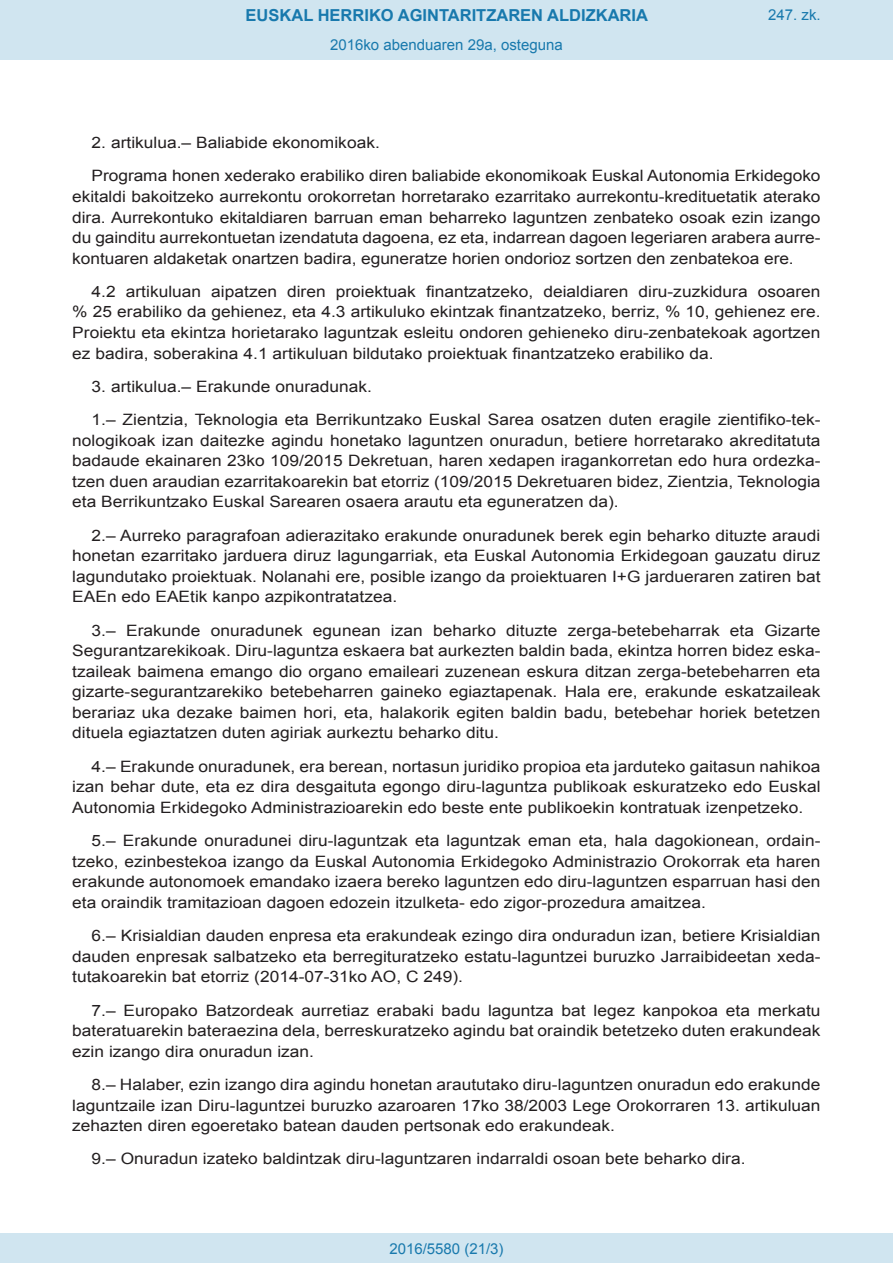
<style>
.page{position:relative;width:893px;height:1263px;background:#fff}
.page>*{position:absolute;margin:0;border:0;box-sizing:border-box;transform-origin:0 0}
.t1{font:700 16.5px "Arial";color:#1879ad}
.BOPVDetalle{font:15.6px/20.5px "Arial";color:#231f20;text-align:justify;scale:1.11 1}
.Paginacion_Centro{font:15px "Arial";color:#1879ad}
</style>
<div class="page">
<div style="left:0;top:0;width:893px;height:60px;background:#d0e5f0"></div>
<div style="left:0;top:1233px;width:893px;height:30px;background:#d0e5f0"></div>
<p class="t1" style="left:246px;top:4px;width:404px">EUSKAL HERRIKO AGINTARITZAREN ALDIZKARIA</p>
<p class="Paginacion_Centro" style="left:330px;top:35px;width:234px">2016ko abenduaren 29a, osteguna</p>
<p class="Paginacion_Centro" style="left:768px;top:5px;width:54px">247. zk.</p>
<p class="BOPVDetalle" style="left:92px;top:132px;width:261px">2. artikulua.– Baliabide ekonomikoak.</p>
<p class="BOPVDetalle" style="left:72px;top:166px;width:676px;text-indent:19px">Programa honen xederako erabiliko diren baliabide ekonomikoak Euskal Autonomia Erkidegoko ekitaldi bakoitzeko aurrekontu orokorretan horretarako ezarritako aurrekontu-kredituetatik aterako dira. Aurrekontuko ekitaldiaren barruan eman beharreko laguntzen zenbateko osoak ezin izango du gainditu aurrekontuetan izendatuta dagoena, ez eta, indarrean dagoen legeriaren arabera aurre&shy;kontuaren aldaketak onartzen badira, eguneratze horien ondorioz sortzen den zenbatekoa ere.</p>
<p class="BOPVDetalle" style="left:72px;top:281px;width:676px;text-indent:19px">4.2 artikuluan aipatzen diren proiektuak finantzatzeko, deialdiaren diru-zuzkidura osoaren % 25 erabiliko da gehienez, eta 4.3 artikuluko ekintzak finantzatzeko, berriz, % 10, gehienez ere.<br>Proiektu eta ekintza horietarako laguntzak esleitu ondoren gehieneko diru-zenbatekoak agortzen ez badira, soberakina 4.1 artikuluan bildutako proiektuak finantzatzeko erabiliko da.</p>
<p class="BOPVDetalle" style="left:92px;top:376px;width:254px">3. artikulua.– Erakunde onuradunak.</p>
<p class="BOPVDetalle" style="left:72px;top:410px;width:676px;text-indent:19px">1.– Zientzia, Teknologia eta Berrikuntzako Euskal Sarea osatzen duten eragile zientifiko-tek&shy;nologikoak izan daitezke agindu honetako laguntzen onuradun, betiere horretarako akreditatuta badaude ekainaren 23ko 109/2015 Dekretuan, haren xedapen iragankorretan edo hura ordezka&shy;tzen duen araudian ezarritakoarekin bat etorriz (109/2015 Dekretuaren bidez, Zientzia, Teknologia eta Berrikuntzako Euskal Sarearen osaera arautu eta eguneratzen da).</p>
<p class="BOPVDetalle" style="left:72px;top:525px;width:676px;text-indent:19px">2.– Aurreko paragrafoan adierazitako erakunde onuradunek berek egin beharko dituzte araudi honetan ezarritako jarduera diruz lagungarriak, eta Euskal Autonomia Erkidegoan gauzatu diruz lagundutako proiektuak. Nolanahi ere, posible izango da proiektuaren I+G jardueraren zatiren bat EAEn edo EAEtik kanpo azpikontratatzea.</p>
<p class="BOPVDetalle" style="left:72px;top:620px;width:676px;text-indent:19px">3.– Erakunde onuradunek egunean izan beharko dituzte zerga-betebeharrak eta Gizarte Segurantzarekikoak. Diru-laguntza eskaera bat aurkezten baldin bada, ekintza horren bidez eska&shy;tzaileak baimena emango dio organo emaileari zuzenean eskura ditzan zerga-betebeharren eta gizarte-segurantzarekiko betebeharren gaineko egiaztapenak. Hala ere, erakunde eskatzaileak berariaz uka dezake baimen hori, eta, halakorik egiten baldin badu, betebehar horiek betetzen dituela egiaztatzen duten agiriak aurkeztu beharko ditu.</p>
<p class="BOPVDetalle" style="left:72px;top:756px;width:676px;text-indent:19px">4.– Erakunde onuradunek, era berean, nortasun juridiko propioa eta jarduteko gaitasun nahikoa izan behar dute, eta ez dira desgaituta egongo diru-laguntza publikoak eskuratzeko edo Euskal Autonomia Erkidegoko Administrazioarekin edo beste ente publikoekin kontratuak izenpetzeko.</p>
<p class="BOPVDetalle" style="left:72px;top:830px;width:676px;text-indent:19px">5.– Erakunde onuradunei diru-laguntzak eta laguntzak eman eta, hala dagokionean, ordain&shy;tzeko, ezinbestekoa izango da Euskal Autonomia Erkidegoko Administrazio Orokorrak eta haren erakunde autonomoek emandako izaera bereko laguntzen edo diru-laguntzen esparruan hasi den eta oraindik tramitazioan dagoen edozein itzulketa- edo zigor-prozedura amaitzea.</p>
<p class="BOPVDetalle" style="left:72px;top:925px;width:676px;text-indent:19px">6.– Krisialdian dauden enpresa eta erakundeak ezingo dira onduradun izan, betiere Krisialdian dauden enpresak salbatzeko eta berregituratzeko estatu-laguntzei buruzko Jarraibideetan xeda&shy;tutakoarekin bat etorriz (2014-07-31ko AO, C 249).</p>
<p class="BOPVDetalle" style="left:72px;top:1000px;width:676px;text-indent:19px">7.– Europako Batzordeak aurretiaz erabaki badu laguntza bat legez kanpokoa eta merkatu bateratuarekin bateraezina dela, berreskuratzeko agindu bat oraindik betetzeko duten erakundeak ezin izango dira onuradun izan.</p>
<p class="BOPVDetalle" style="left:72px;top:1074px;width:676px;text-indent:19px">8.– Halaber, ezin izango dira agindu honetan araututako diru-laguntzen onuradun edo erakunde laguntzaile izan Diru-laguntzei buruzko azaroaren 17ko 38/2003 Lege Orokorraren 13. artikuluan zehazten diren egoeretako batean dauden pertsonak edo erakundeak.</p>
<p class="BOPVDetalle" style="left:92px;top:1149px;width:591px">9.– Onuradun izateko baldintzak diru-laguntzaren indarraldi osoan bete beharko dira.</p>
<p class="Paginacion_Centro" style="left:389px;top:1238px;width:116px">2016/5580 (21/3)</p>
</div>
